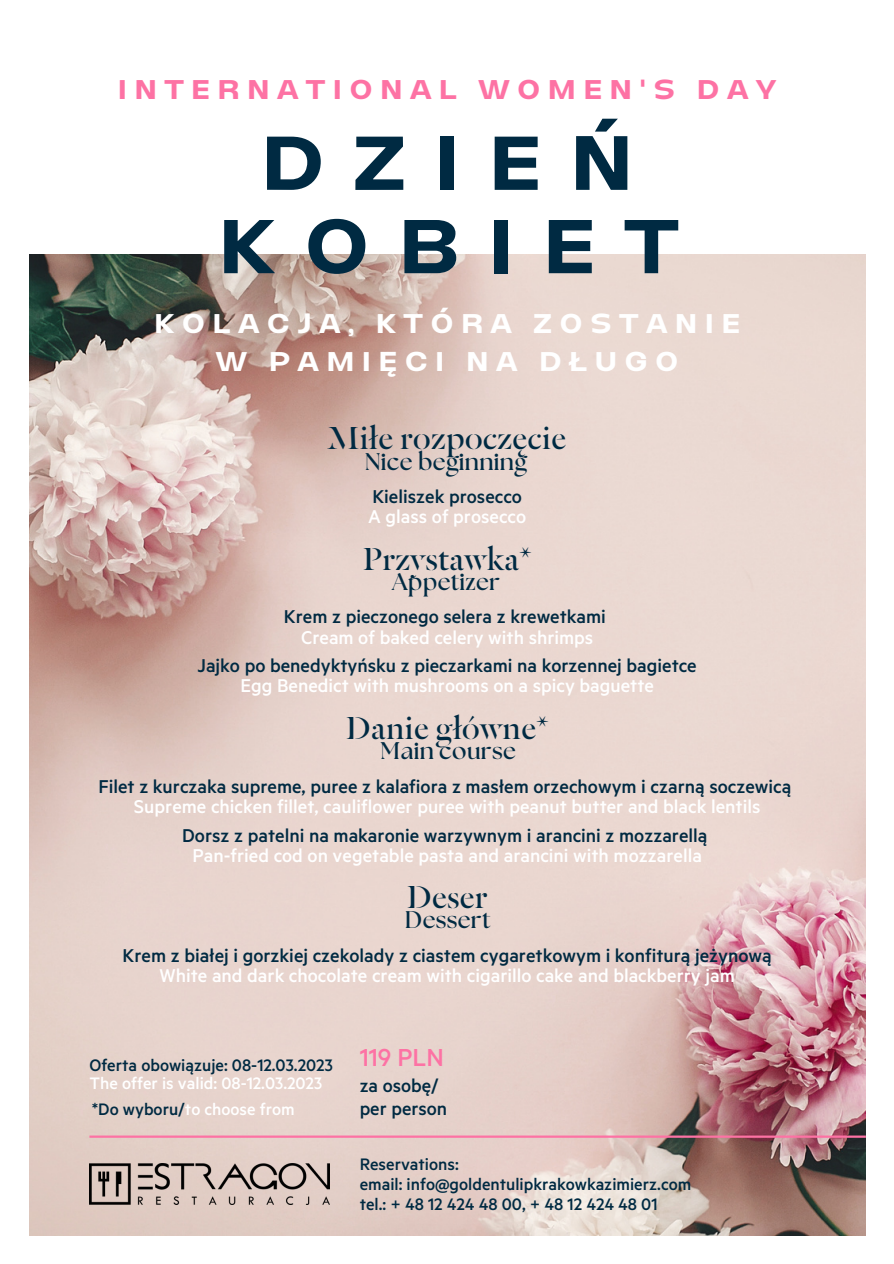
<style>
.page{position:relative;width:894px;height:1264px;background:#fff}
.page>*{position:absolute;margin:0;border:0;box-sizing:border-box;transform-origin:0 0}
.t1{font:700 expanded 76.05px/83.2px "Lazord";letter-spacing:.35em;color:#002a42;text-align:center}
.t2{font:34.95px "Dala Floda";letter-spacing:.01em;color:#002a42}
.t3{font:500 27.75px "Metric";color:#fd72a4}
.t4{font:700 expanded 27px/38.2px "Lazord";letter-spacing:.25em;color:#fff;text-align:center}
.t5{font:700 expanded 27px "Lazord";letter-spacing:.25em;color:#fd72a4}
.t6{font:700 24px "The Seasons";letter-spacing:.01em;color:#002a42}
.t7{font:500 20.85px "Metric";color:#002a42}
.t8{font:500 20.85px "Metric";color:#fff}
.t9{font:500 20.7px/22.5px "Metric";color:#002a42}
.t10{font:500 18.75px/20.2px "Metric";color:#002a42}
.t11{font:500 18.75px "Metric";color:#fff}
.s1{color:#002a42}
</style>
<div class="page">
<img style="left:29px;top:254px;width:835px;height:981px">
<hr style="left:89px;top:1135px;width:776px;height:2px;background:#fd72a4">
<img style="left:89px;top:1163px;width:240px;height:41px">
<p class="t5" style="left:117px;top:76px;width:660px">INTERNATIONAL WOMEN'S DAY</p>
<h1 class="t1" style="left:217px;top:122px;width:464px">DZIEŃ<br>KOBIET</h1>
<p class="t4" style="left:154px;top:304px;width:588px">KOLACJA, KTÓRA ZOSTANIE<br>W PAMIĘCI NA DŁUGO</p>
<h2 class="t2" style="left:327px;top:423px;width:240px">Miłe rozpoczęcie</h2>
<p class="t6" style="left:364px;top:450px;width:164px">Nice beginning</p>
<p class="t7" style="left:372px;top:487px;width:151px">Kieliszek prosecco</p>
<p class="t8" style="left:368px;top:507px;width:159px">A glass of prosecco</p>
<h2 class="t2" style="left:362px;top:543px;width:170px">Przystawka*</h2>
<p class="t6" style="left:392px;top:571px;width:109px">Appetizer</p>
<p class="t7" style="left:284px;top:607px;width:323px">Krem z pieczonego selera z krewetkami</p>
<p class="t8" style="left:301px;top:628px;width:294px">Cream of baked celery with shrimps</p>
<p class="t7" style="left:197px;top:656px;width:500px">Jajko po benedyktyńsku z pieczarkami na korzennej bagietce</p>
<p class="t8" style="left:240px;top:677px;width:415px">Egg Benedict with mushrooms on a spicy baguette</p>
<h2 class="t2" style="left:345px;top:713px;width:205px">Danie główne*</h2>
<p class="t6" style="left:380px;top:740px;width:137px">Main course</p>
<p class="t7" style="left:98px;top:777px;width:694px">Filet z kurczaka supreme, puree z kalafiora z masłem orzechowym i czarną soczewicą</p>
<p class="t8" style="left:134px;top:797px;width:628px">Supreme chicken fillet, cauliflower puree with peanut butter and black lentils</p>
<p class="t7" style="left:182px;top:825px;width:526px">Dorsz z patelni na makaronie warzywnym i arancini z mozzarellą</p>
<p class="t8" style="left:192px;top:846px;width:511px">Pan-fried cod on vegetable pasta and arancini with mozzarella</p>
<h2 class="t2" style="left:406px;top:882px;width:83px">Deser</h2>
<p class="t6" style="left:405px;top:909px;width:87px">Dessert</p>
<p class="t7" style="left:122px;top:946px;width:650px">Krem z białej i gorzkiej czekolady z ciastem cygaretkowym i konfiturą jeżynową</p>
<p class="t8" style="left:159px;top:966px;width:576px">White and dark chocolate cream with cigarillo cake and blackberry jam</p>
<p class="t10" style="left:89px;top:1056px;width:245px">Oferta obowiązuje: 08-12.03.2023</p>
<p class="t11" style="left:89px;top:1075px;width:234px">The offer is valid: 08-12.03.2023</p>
<p class="t11" style="left:92px;top:1101px;width:204px"><span class="s1">*Do wyboru/</span>to choose from</p>
<h3 class="t3" style="left:359px;top:1045px;width:86px">119 PLN</h3>
<p class="t9" style="left:359px;top:1075px;width:89px">za osobę/ per person</p>
<p class="t10" style="left:359px;top:1154px;width:333px">Reservations:<br>email: info@goldentulipkrakowkazimierz.com tel.: + 48 12 424 48 00, + 48 12 424 48 01</p>
</div>
